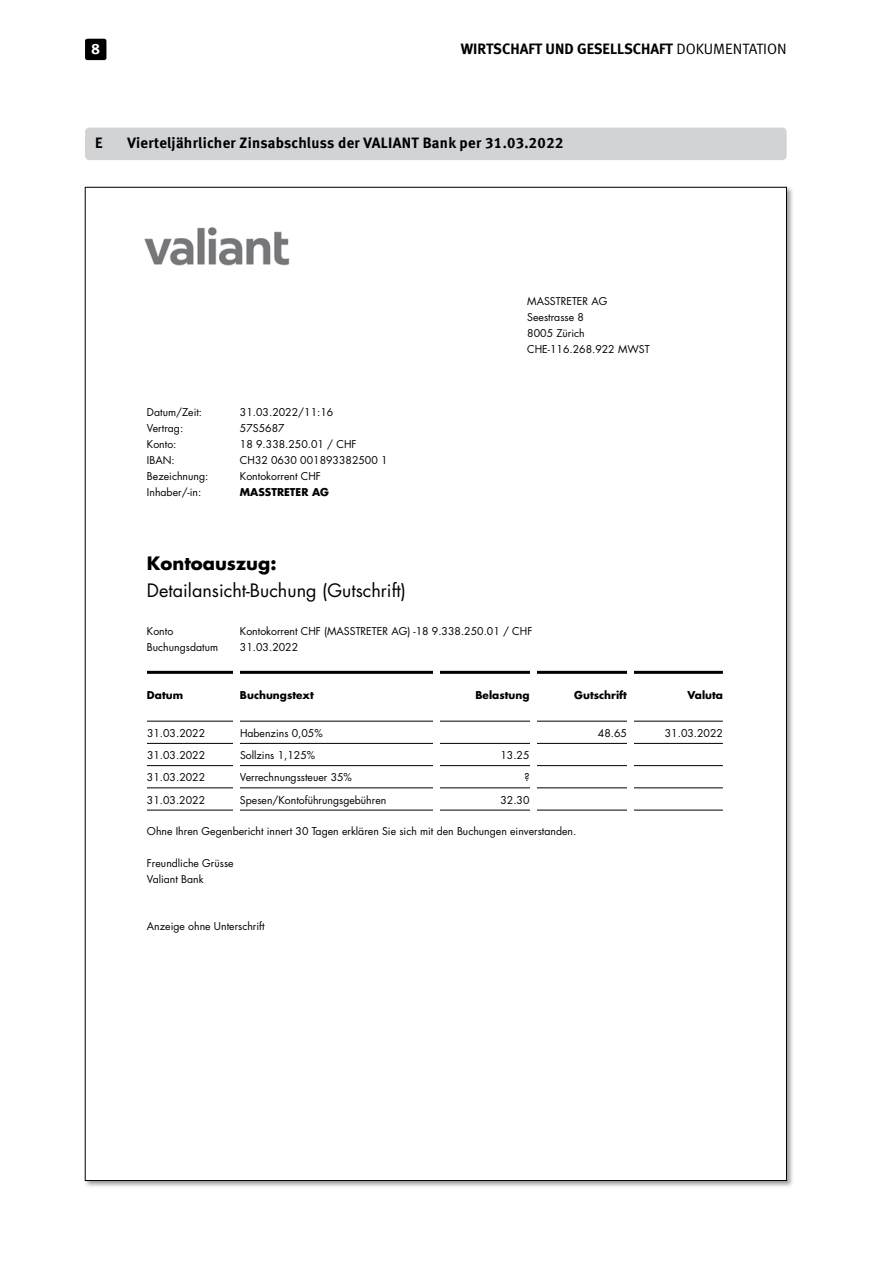
<style>
.page{position:relative;width:893px;height:1263px;background:#fff}
.page>*{position:absolute;margin:0;border:0;box-sizing:border-box;transform-origin:0 0}
.t1{font:18px "Futura";color:#000}
.t2{font:700 18px "Futura";color:#000}
.t3{font:15px "Meta Bold LF";letter-spacing:.02em;color:#000}
.t4{font:15px "Meta Normal LF";color:#000}
.t5{font:15px "Meta Bold LF";color:#fff}
.t6{font:10.5px/15.9px "Futura";color:#000}
.t7{font:700 10.5px "Futura";color:#000}
</style>
<div class="page">
<div style="left:85px;top:39px;width:21px;height:21px;background:#000;border-radius:2px"></div>
<div style="left:85px;top:128px;width:702px;height:32px;background:#d1d3d4;border-radius:4px"></div>
<div style="left:84px;top:185px;width:710px;height:1003px;background:#000;opacity:.4"></div>
<div style="left:85px;top:187px;width:701px;height:993px;background:#fff"></div>
<img style="left:144px;top:227px;width:146px;height:39px">
<hr style="left:147px;top:721px;width:576px;height:1px;background:#000">
<hr style="left:147px;top:743px;width:576px;height:1px;background:#000">
<hr style="left:147px;top:765px;width:576px;height:1px;background:#000">
<hr style="left:147px;top:788px;width:576px;height:1px;background:#000">
<hr style="left:147px;top:810px;width:576px;height:1px;background:#000">
<hr style="left:147px;top:671px;width:576px;height:3px;background:#000">
<div style="left:233px;top:661px;width:7px;height:151px;background:#fff"></div>
<div style="left:530px;top:661px;width:7px;height:151px;background:#fff"></div>
<div style="left:627px;top:661px;width:7px;height:151px;background:#fff"></div>
<div style="left:433px;top:661px;width:7px;height:151px;background:#fff"></div>
<h2 class="t5" style="left:91px;top:40px;width:10px">8</h2>
<h2 class="t3" style="left:461px;top:40px;width:10px">WIRTSCHAFT</h2>
<h2 class="t3" style="left:545px;top:40px;width:10px">UND</h2>
<h2 class="t3" style="left:577px;top:40px;width:9px">GESELLSCHAFT</h2>
<h2 class="t4" style="left:676px;top:41px;width:112px">DOKUMENTATION</h2>
<h2 class="t3" style="left:95px;top:134px;width:5px">E</h2>
<h2 class="t3" style="left:128px;top:134px;width:254px">Vierteljährlicher Zinsabschluss der VALIANT</h2>
<h2 class="t3" style="left:423px;top:134px;width:142px">Bank per 31.03.2022</h2>
<p class="t6" style="left:147px;top:405px;width:57px">Datum/Zeit:</p>
<p class="t6" style="left:240px;top:405px;width:95px">31.03.2022/11:16</p>
<p class="t6" style="left:147px;top:420px;width:38px">Vertrag:</p>
<p class="t6" style="left:240px;top:420px;width:46px">57S5687</p>
<p class="t6" style="left:147px;top:436px;width:31px">Konto:</p>
<p class="t6" style="left:240px;top:436px;width:118px">18 9.338.250.01 / CHF</p>
<p class="t6" style="left:147px;top:452px;width:29px">IBAN:</p>
<p class="t6" style="left:240px;top:452px;width:149px">CH32 0630 001893382500 1</p>
<p class="t6" style="left:147px;top:468px;width:63px">Bezeichnung:</p>
<p class="t6" style="left:240px;top:468px;width:82px">Kontokorrent CHF</p>
<p class="t6" style="left:147px;top:484px;width:56px">Inhaber/-in:</p>
<p class="t7" style="left:240px;top:485px;width:91px">MASSTRETER AG</p>
<p class="t6" style="left:527px;top:294px;width:124px">MASSTRETER AG<br>Seestrasse 8<br>8005 Zürich<br>CHE-116.268.922 MWST</p>
<h1 class="t2" style="left:147px;top:551px;width:131px">Kontoauszug:</h1>
<h1 class="t1" style="left:147px;top:579px;width:261px">Detailansicht-Buchung (Gutschrift)</h1>
<p class="t6" style="left:147px;top:624px;width:28px">Konto</p>
<p class="t6" style="left:240px;top:624px;width:294px">Kontokorrent CHF (MASSTRETER AG) -18 9.338.250.01 / CHF</p>
<p class="t6" style="left:147px;top:639px;width:73px">Buchungsdatum</p>
<p class="t6" style="left:240px;top:639px;width:60px">31.03.2022</p>
<p class="t7" style="left:147px;top:688px;width:38px">Datum</p>
<p class="t7" style="left:240px;top:688px;width:75px">Buchungstext</p>
<p class="t7" style="left:476px;top:688px;width:55px">Belastung</p>
<p class="t7" style="left:574px;top:688px;width:54px">Gutschrift</p>
<p class="t7" style="left:688px;top:688px;width:37px">Valuta</p>
<p class="t6" style="left:147px;top:725px;width:60px">31.03.2022</p>
<p class="t6" style="left:240px;top:725px;width:84px">Habenzins 0,05%</p>
<p class="t6" style="left:598px;top:725px;width:31px">48.65</p>
<p class="t6" style="left:665px;top:725px;width:60px">31.03.2022</p>
<p class="t6" style="left:147px;top:747px;width:60px">31.03.2022</p>
<p class="t6" style="left:240px;top:747px;width:77px">Sollzins 1,125%</p>
<p class="t6" style="left:500px;top:747px;width:31px">13.25</p>
<p class="t6" style="left:147px;top:770px;width:60px">31.03.2022</p>
<p class="t6" style="left:240px;top:770px;width:113px">Verrechnungssteuer 35%</p>
<p class="t6" style="left:524px;top:770px;width:7px">?</p>
<p class="t6" style="left:147px;top:792px;width:60px">31.03.2022</p>
<p class="t6" style="left:240px;top:792px;width:148px">Spesen/Kontoführungsgebühren</p>
<p class="t6" style="left:500px;top:792px;width:31px">32.30</p>
<p class="t6" style="left:147px;top:823px;width:431px">Ohne Ihren Gegenbericht innert 30 Tagen erklären Sie sich mit den Buchungen einverstanden.</p>
<p class="t6" style="left:147px;top:855px;width:88px">Freundliche Grüsse<br>Valiant Bank</p>
<p class="t6" style="left:147px;top:919px;width:119px">Anzeige ohne Unterschrift</p>
</div>
